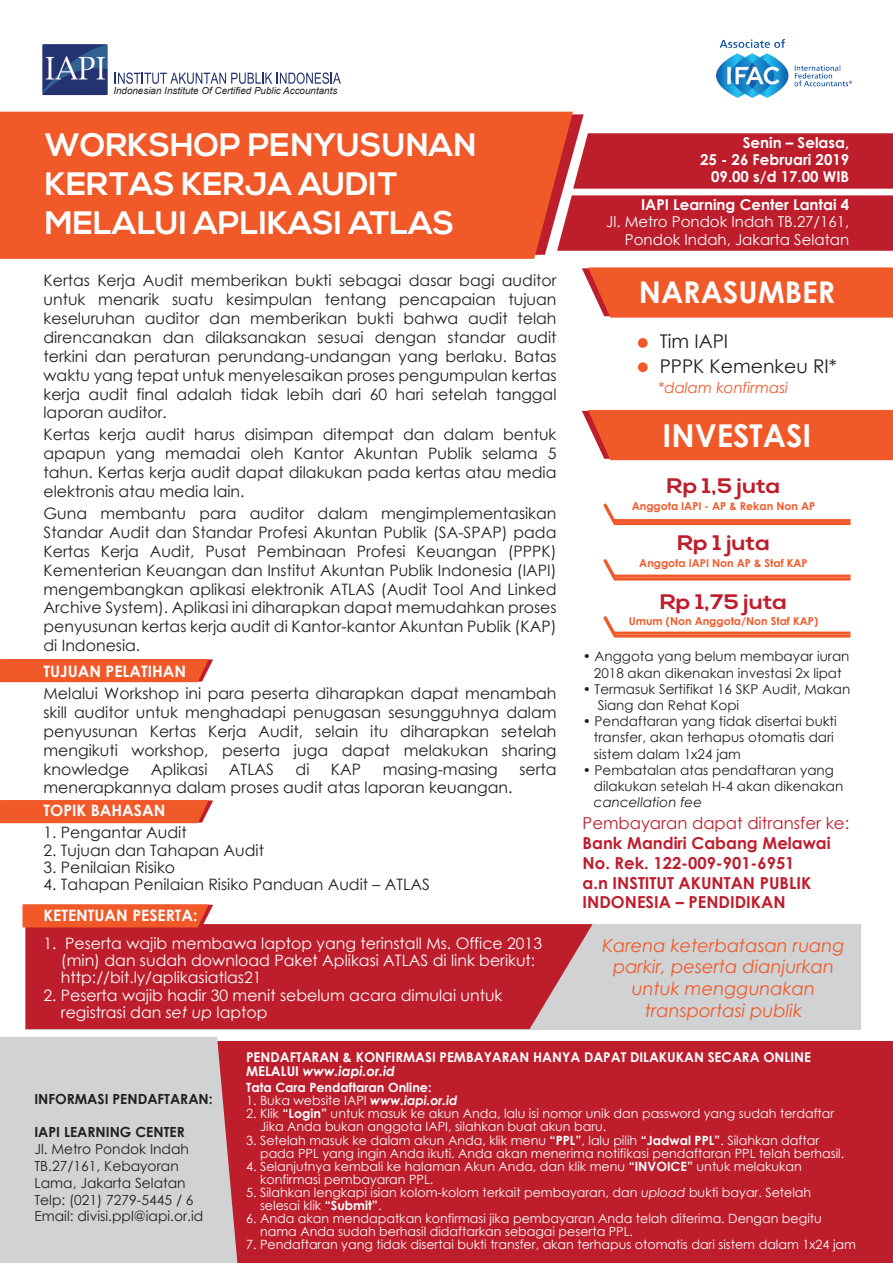
<style>
.page{position:relative;width:893px;height:1263px;background:#fff}
.page>*{position:absolute;margin:0;border:0;box-sizing:border-box;transform-origin:0 0}
.t1{font:700 32.4px/38.8px "Nexa";color:#fff}
.t2{font:700 31.5px "Century Gothic";color:#fff}
.t3{font:700 30px "Century Gothic";color:#fff}
.t4{font:700 21px "Nexa";color:#be1d2c;scale:1.13 1}
.t5{font:18.9px/25.3px "Century Gothic";color:#231f20}
.t6{font:italic 18px/21.6px "Century Gothic";color:#f15929;text-align:center}
.t7{font:700 16.5px/19.8px "Century Gothic";color:#be1d2c}
.t8{font:16.5px "Century Gothic";color:#be1d2c}
.t9{font:15.75px/18.9px "Century Gothic";color:#231f20;text-align:justify}
.t10{font:15.75px/17.4px "Century Gothic";color:#fff}
.t11{font:700 15.75px "Century Gothic";color:#fff}
.t12{font:700 15px/16.6px "Century Gothic";color:#fff;text-align:right}
.t13{font:15px/18px "Century Gothic";color:#fff;text-align:right}
.t14{font:italic 15px "Century Gothic";color:#f15929}
.t15{font:13.95px/16.8px "Century Gothic";color:#231f20}
.t16{font:700 13.95px "Century Gothic";color:#231f20}
.t17{font:13.5px/16.2px "Century Gothic";color:#231f20}
.t18{font:700 13.5px/13.2px "Century Gothic";color:#fff}
.t19{font:italic 13.5px "Century Gothic";color:#231f20}
.t20{font:12.75px/13px "Century Gothic";color:#fff}
.t21{font:700 12.75px "Century Gothic";color:#fff}
.t22{font:700 10.95px "Century Gothic";color:#f15929}
.t23{font:italic 9.75px "Arial";color:#231f20}
.s1{font-style:italic}
.s2{font-weight:700;font-style:italic}
.s3{font-weight:700}
</style>
<div class="page">
<div style="left:26px;top:924px;width:835px;height:105px;background:#d1d2d4"></div>
<div style="left:26px;top:924px;width:566px;height:105px;background:#be1d2c"></div>
<div style="left:0;top:659px;width:213px;height:23px;background:#f15929"></div>
<svg style="left:22px;top:904px;width:191px;height:23px;background:#ef5c30"></svg>
<div style="left:0;top:800px;width:213px;height:23px;background:#f15929"></div>
<div style="left:582px;top:410px;width:311px;height:50px;background:#f15929"></div>
<div style="left:0;top:112px;width:573px;height:147px;background:#f15929"></div>
<div style="left:0;top:1041px;width:893px;height:222px;background:#be1d2c"></div>
<div style="left:0;top:1037px;width:237px;height:226px;background:#d1d2d4"></div>
<svg style="left:115px;top:72px;width:226px;height:12px"></svg>
<img style="left:42px;top:44px;width:66px;height:52px">
<img style="left:716px;top:39px;width:135px;height:59px">
<div style="left:573px;top:133px;width:320px;height:56px;background:#be1d2c"></div>
<div style="left:557px;top:195px;width:336px;height:56px;background:#be1d2c"></div>
<svg style="left:582px;top:267px;width:311px;height:51px;background:#f06034"></svg>
<svg style="left:603px;top:503px;width:248px;height:23px"></svg>
<svg style="left:603px;top:559px;width:248px;height:22px"></svg>
<svg style="left:603px;top:616px;width:248px;height:22px"></svg>
<div style="left:638px;top:338px;width:10px;height:10px;background:#f15929;border-radius:50%"></div>
<div style="left:638px;top:362px;width:10px;height:10px;background:#f15929;border-radius:50%"></div>
<p class="t23" style="left:113px;top:84px;width:226px">Indonesian Institute Of Certified Public Accountants</p>
<h1 class="t1" style="left:45px;top:127px;width:433px">WORKSHOP PENYUSUNAN<br>KERTAS KERJA AUDIT<br>MELALUI APLIKASI ATLAS</h1>
<p class="t12" style="left:700px;top:134px;width:151px">Senin – Selasa,<br>25 - 26 Februari 2019<br>09.00 s/d 17.00 WIB</p>
<p class="t12" style="left:641px;top:196px;width:210px">IAPI Learning Center Lantai 4</p>
<p class="t13" style="left:606px;top:212px;width:245px">Jl. Metro Pondok Indah TB.27/161,<br>Pondok Indah, Jakarta Selatan</p>
<p class="t9" style="left:44px;top:271px;width:515px">Kertas Kerja Audit memberikan bukti sebagai dasar bagi auditor untuk menarik suatu kesimpulan tentang pencapaian tujuan keseluruhan auditor dan memberikan bukti bahwa audit telah direncanakan dan dilaksanakan sesuai dengan standar audit terkini dan peraturan perundang-undangan yang berlaku. Batas waktu yang tepat untuk menyelesaikan proses pengumpulan kertas kerja audit final adalah tidak lebih dari 60 hari setelah tanggal laporan auditor.</p>
<p class="t9" style="left:44px;top:425px;width:515px">Kertas kerja audit harus disimpan ditempat dan dalam bentuk apapun yang memadai oleh Kantor Akuntan Publik selama 5 tahun. Kertas kerja audit dapat dilakukan pada kertas atau media elektronis atau media lain.</p>
<p class="t9" style="left:44px;top:503px;width:515px">Guna membantu para auditor dalam mengimplementasikan Standar Audit dan Standar Profesi Akuntan Publik (SA-SPAP) pada Kertas Kerja Audit, Pusat Pembinaan Profesi Keuangan (PPPK)<br>Kementerian Keuangan dan Institut Akuntan Publik Indonesia (IAPI) mengembangkan aplikasi elektronik ATLAS (Audit Tool And Linked Archive System). Aplikasi ini diharapkan dapat memudahkan proses penyusunan kertas kerja audit di Kantor-kantor Akuntan Publik (KAP) di Indonesia.</p>
<p class="t11" style="left:44px;top:659px;width:144px">TUJUAN PELATIHAN</p>
<p class="t9" style="left:44px;top:683px;width:515px">Melalui Workshop ini para peserta diharapkan dapat menambah skill auditor untuk menghadapi penugasan sesungguhnya dalam penyusunan Kertas Kerja Audit, selain itu diharapkan setelah mengikuti workshop, peserta juga dapat melakukan sharing knowledge</p>
<p class="t9" style="left:151px;top:759px;width:58px">Aplikasi</p>
<p class="t9" style="left:229px;top:759px;width:47px">ATLAS</p>
<p class="t9" style="left:296px;top:759px;width:15px">di</p>
<p class="t9" style="left:331px;top:759px;width:32px">KAP</p>
<p class="t9" style="left:383px;top:759px;width:117px">masing-masing</p>
<p class="t9" style="left:519px;top:759px;width:39px">serta</p>
<p class="t9" style="left:44px;top:778px;width:470px">menerapkannya dalam proses audit atas laporan keuangan.</p>
<p class="t11" style="left:44px;top:799px;width:123px">TOPIK BAHASAN</p>
<p class="t9" style="left:44px;top:823px;width:145px">1. Pengantar Audit</p>
<p class="t9" style="left:44px;top:840px;width:222px">2. Tujuan dan Tahapan Audit</p>
<p class="t9" style="left:44px;top:858px;width:133px">3. Penilaian Risiko</p>
<p class="t9" style="left:44px;top:875px;width:388px">4. Tahapan Penilaian Risiko Panduan Audit – ATLAS</p>
<p class="t11" style="left:44px;top:903px;width:156px">KETENTUAN PESERTA:</p>
<p class="t10" style="left:61px;top:934px;width:483px;text-indent:-17px">1. Peserta wajib membawa laptop yang terinstall Ms. Office 2013 (min) dan sudah download Paket Aplikasi ATLAS di link berikut: http://bit.ly/aplikasiatlas21</p>
<p class="t10" style="left:61px;top:986px;width:443px;text-indent:-17px">2. Peserta wajib hadir 30 menit sebelum acara dimulai untuk registrasi dan <span class="s1">set up</span> laptop</p>
<h3 class="t3" style="left:639px;top:270px;width:198px">NARASUMBER</h3>
<p class="t5" style="left:660px;top:328px;width:179px">Tim IAPI<br>PPPK Kemenkeu RI*</p>
<p class="t14" style="left:658px;top:377px;width:132px">*dalam konfirmasi</p>
<h2 class="t2" style="left:663px;top:412px;width:150px">INVESTASI</h2>
<h3 class="t4" style="left:667px;top:474px;width:102px">Rp 1,5 juta</h3>
<p class="t22" style="left:632px;top:497px;width:185px">Anggota IAPI - AP &amp; Rekan Non AP</p>
<h3 class="t4" style="left:677px;top:531px;width:84px">Rp 1 juta</h3>
<p class="t22" style="left:639px;top:554px;width:170px">Anggota IAPI Non AP &amp; Staf KAP</p>
<h3 class="t4" style="left:660px;top:590px;width:114px">Rp 1,75 juta</h3>
<p class="t22" style="left:629px;top:613px;width:191px">Umum (Non Anggota/Non Staf KAP)</p>
<p class="t17" style="left:583px;top:648px;width:268px;text-align:center">• Anggota yang belum membayar iuran<br>2018 akan dikenakan investasi 2x lipat</p>
<p class="t17" style="left:598px;top:681px;width:254px;text-indent:-15px">• Termasuk Sertifikat 16 SKP Audit, Makan<br>Siang dan Rehat Kopi</p>
<p class="t17" style="left:594px;top:713px;width:244px;text-indent:-11px">• Pendaftaran yang tidak disertai bukti transfer, akan terhapus otomatis dari sistem dalam 1x24 jam</p>
<p class="t17" style="left:594px;top:762px;width:251px;text-indent:-11px">• Pembatalan atas pendaftaran yang dilakukan setelah H-4 akan dikenakan</p>
<p class="t19" style="left:594px;top:793px;width:110px">cancellation fee</p>
<p class="t8" style="left:583px;top:812px;width:268px">Pembayaran dapat ditransfer ke:</p>
<p class="t7" style="left:583px;top:832px;width:250px">Bank Mandiri Cabang Melawai<br>No. Rek. 122-009-901-6951<br>a.n INSTITUT AKUNTAN PUBLIK<br>INDONESIA – PENDIDIKAN</p>
<p class="t6" style="left:602px;top:934px;width:244px">Karena keterbatasan ruang parkir, peserta dianjurkan untuk menggunakan transportasi publik</p>
<p class="t16" style="left:34px;top:1088px;width:180px">INFORMASI PENDAFTARAN:</p>
<p class="t16" style="left:34px;top:1122px;width:152px">IAPI LEARNING CENTER</p>
<p class="t15" style="left:34px;top:1140px;width:170px">Jl. Metro Pondok Indah<br>TB.27/161, Kebayoran<br>Lama, Jakarta Selatan<br>Telp: (021) 7279-5445 / 6<br>Email: divisi.ppl@iapi.or.id</p>
<p class="t18" style="left:246px;top:1050px;width:566px">PENDAFTARAN &amp; KONFIRMASI PEMBAYARAN HANYA DAPAT DILAKUKAN SECARA ONLINE<br>MELALUI <span class="s1">www.iapi.or.id</span></p>
<p class="t21" style="left:246px;top:1078px;width:187px">Tata Cara Pendaftaran Online:</p>
<p class="t20" style="left:246px;top:1094px;width:213px">1. Buka website IAPI <span class="s2">www.iapi.or.id</span></p>
<p class="t20" style="left:260px;top:1107px;width:576px;text-indent:-14px">2. Klik <span class="s3">“Login”</span> untuk masuk ke akun Anda, lalu isi nomor unik dan password yang sudah terdaftar<br>Jika Anda bukan anggota IAPI, silahkan buat akun baru.</p>
<p class="t20" style="left:260px;top:1133px;width:586px;text-indent:-14px">3. Setelah masuk ke dalam akun Anda, klik menu <span class="s3">“PPL”</span>, lalu pilih <span class="s3">“Jadwal PPL”</span>. Silahkan daftar pada PPL yang ingin Anda ikuti. Anda akan menerima notifikasi pendaftaran PPL telah berhasil.</p>
<p class="t20" style="left:260px;top:1159px;width:543px;text-indent:-14px">4. Selanjutnya kembali ke halaman Akun Anda, dan klik menu <span class="s3">“INVOICE”</span> untuk melakukan konfirmasi pembayaran PPL.</p>
<p class="t20" style="left:260px;top:1185px;width:553px;text-indent:-14px">5. Silahkan lengkapi isian kolom-kolom terkait pembayaran, dan <span class="s1">upload</span> bukti bayar. Setelah selesai klik <span class="s3">“Submit”</span>.</p>
<p class="t20" style="left:260px;top:1211px;width:563px;text-indent:-14px">6. Anda akan mendapatkan konfirmasi jika pembayaran Anda telah diterima. Dengan begitu nama Anda sudah berhasil didaftarkan sebagai peserta PPL.</p>
<p class="t20" style="left:246px;top:1237px;width:611px">7. Pendaftaran yang tidak disertai bukti transfer, akan terhapus otomatis dari sistem dalam 1x24 jam</p>
</div>
